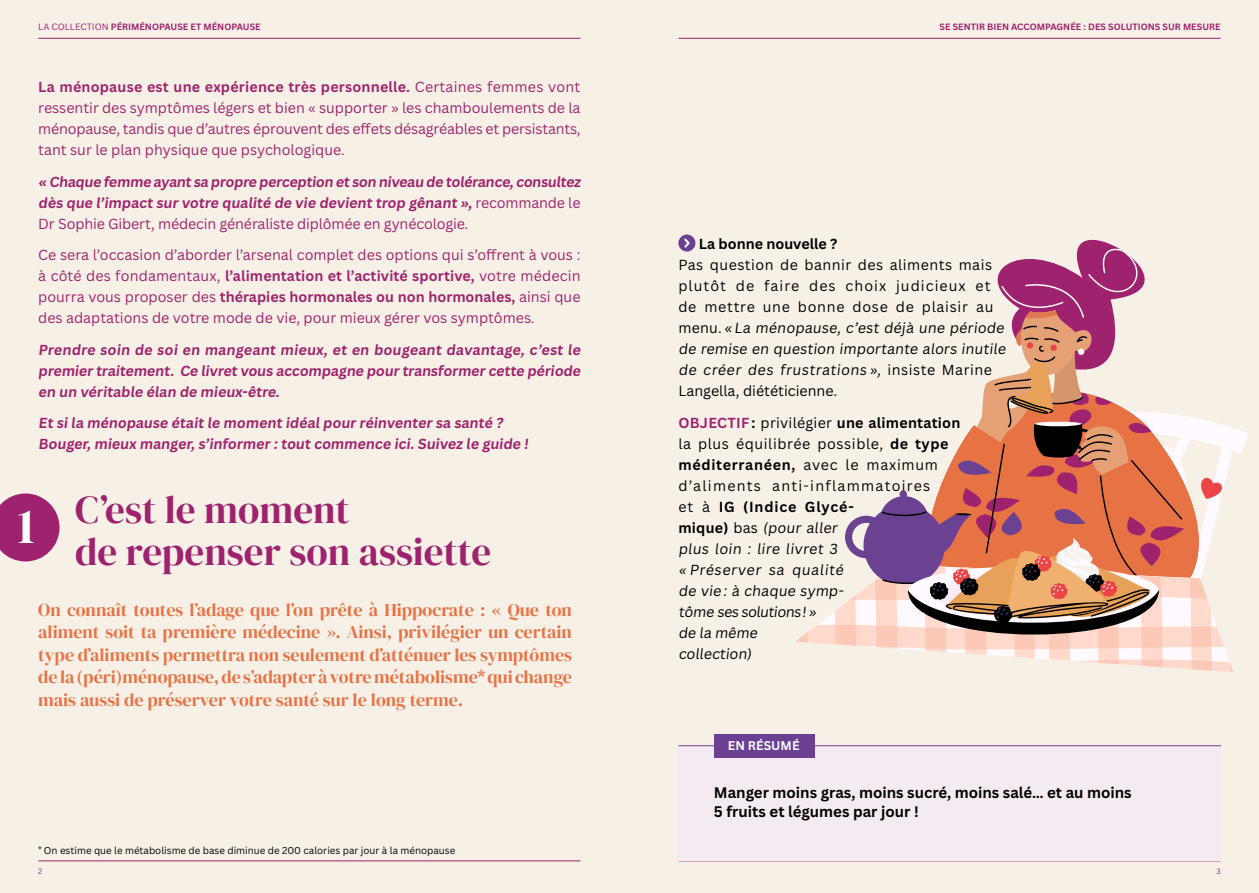
<style>
.page{position:relative;width:1259px;height:893px;background:#f7f0e6}
.page>*{position:absolute;margin:0;border:0;box-sizing:border-box;transform-origin:0 0}
.t1{font:49.8px "DM Serif Display";color:#fff}
.t2{font:39px/42px "DM Serif Display";color:#9e226e}
.t3{font:18px/22.5px "DM Serif Display";color:#e77345;text-align:justify}
.t4{font:700 15px/19.5px "Canva Sans";color:#000}
.t5{font:14.25px/21px "Canva Sans";color:#9e236e;text-align:justify}
.t6{font:700 14.25px/21px "Canva Sans";color:#9e236e}
.t7{font:14.25px/21px "Canva Sans";letter-spacing:.075em;color:#000}
.t8{font:14.25px/21px "Canva Sans";letter-spacing:.04em;color:#000}
.t9{font:700 14.25px "Canva Sans";color:#000}
.t10{font:700 12.3px "Canva Sans";color:#fff}
.t11{font:9.75px "Canva Sans";color:#000}
.t12{font:700 9px "Canva Sans";color:#9e226e}
.t13{font:7.5px "Canva Sans";color:#9e226e}
.s1{font-weight:400}
.s2{font-weight:700}
.s3{font-weight:700;color:#9e226e}
</style>
<div class="page">
<hr style="left:38px;top:861px;width:542px;height:1px;background:#9e226e">
<hr style="left:678px;top:861px;width:542px;height:1px;background:#9e226e">
<hr style="left:38px;top:38px;width:542px;height:1px;background:#9e226e">
<hr style="left:678px;top:38px;width:542px;height:1px;background:#9e226e">
<div style="left:678px;top:235px;width:17px;height:17px;background:#6b4092;border-radius:50%"></div>
<svg style="left:684px;top:238px;width:5px;height:10px"></svg>
<svg style="left:0;top:493px;width:60px;height:68px"></svg>
<div style="left:678px;top:746px;width:543px;height:115px;background:#f4eaf1"></div>
<hr style="left:678px;top:745px;width:543px;height:1px;background:#6b4092">
<div style="left:714px;top:734px;width:100px;height:23px;background:#6b4092"></div>
<svg style="left:1077px;top:239px;width:43px;height:10px"></svg>
<svg style="left:796px;top:604px;width:437px;height:68px"></svg>
<svg style="left:845px;top:249px;width:403px;height:400px"></svg>
<p class="t12" style="left:38px;top:21px;width:224px"><span class="s1">LA COLLECTION</span> PÉRIMÉNOPAUSE ET MÉNOPAUSE</p>
<p class="t12" style="left:939px;top:21px;width:283px">SE SENTIR BIEN ACCOMPAGNÉE : DES SOLUTIONS SUR MESURE</p>
<p class="t5" style="left:38px;top:77px;width:544px"><span class="s2">La ménopause est une expérience très personnelle.</span> Certaines femmes vont ressentir des symptômes légers et bien « supporter » les chamboulements de la ménopause, tandis que d’autres éprouvent des effets désagréables et persistants, tant sur le plan physique que psychologique.</p>
<p class="t6" style="left:38px;top:171px;width:546px">« Chaque femme ayant sa propre perception et son niveau de tolérance,consultez dès que l’impact sur votre qualité de vie devient trop gênant », <span class="s1">recommande le<br>Dr Sophie Gibert, médecin généraliste diplômée en gynécologie.</span></p>
<p class="t5" style="left:38px;top:245px;width:544px">Ce sera l’occasion d’aborder l’arsenal complet des options qui s’offrent à vous : à côté des fondamentaux, <span class="s2">l’alimentation et l’activité sportive,</span> votre médecin pourra vous proposer des <span class="s2">thérapies hormonales ou non hormonales,</span> ainsi que des adaptations de votre mode de vie, pour mieux gérer vos symptômes.</p>
<p class="t6" style="left:38px;top:339px;width:546px;text-align:justify">Prendre soin de soi en mangeant mieux, et en bougeant davantage, c’est le premier traitement. Ce livret vous accompagne pour transformer cette période en un véritable élan de mieux-être.</p>
<p class="t6" style="left:38px;top:413px;width:494px">Et si la ménopause était le moment idéal pour réinventer sa santé ?<br>Bouger, mieux manger, s’informer : tout commence ici. Suivez le guide !</p>
<h1 class="t1" style="left:17px;top:497px;width:19px">1</h1>
<h2 class="t2" style="left:75px;top:489px;width:418px">C’est le moment<br>de repenser son assiette</h2>
<p class="t3" style="left:38px;top:598px;width:535px">On connaît toutes l’adage que l’on prête à Hippocrate : « Que ton aliment soit ta première médecine ». Ainsi, privilégier un certain type d’aliments permettra non seulement d’atténuer les symptômes de la (péri)ménopause, de s’adapter à votre métabolisme* qui change mais aussi de préserver votre santé sur le long terme.</p>
<p class="t11" style="left:38px;top:844px;width:418px"><sup>*</sup> On estime que le métabolisme de base diminue de 200 calories par jour à la ménopause</p>
<p class="t9" style="left:699px;top:236px;width:140px">La bonne nouvelle ?</p>
<p class="t8" style="left:678px;top:255px;width:331px">Pas question de bannir des aliments mais plutôt de faire des choix judicieux et de mettre une bonne dose de plaisir au menu. « La ménopause, c’est déjà une période de remise en question importante alors inutile de créer des frustrations », insiste Marine Langella, diététicienne.</p>
<p class="t7" style="left:678px;top:412px;width:283px"><span class="s3">OBJECTIF</span> <span class="s2">:</span> privilégier <span class="s2">une alimentation </span>la plus équilibrée possible, <span class="s2">de type méditerranéen,</span> avec le maximum d’aliments anti-inflammatoires<br>et à <span class="s2">IG (Indice Glycé-<br>mique)</span> bas (pour aller<br>plus loin : lire livret 3<br>« Préserver sa qualité<br>de vie : à chaque symp-<br>tôme ses solutions!»<br>de la même<br>collection)</p>
<p class="t10" style="left:728px;top:738px;width:73px">EN RÉSUMÉ</p>
<p class="t4" style="left:714px;top:783px;width:419px">Manger moins gras, moins sucré, moins salé… et au moins<br>5 fruits et légumes par jour !</p>
<p class="t13" style="left:38px;top:867px;width:6px">2</p>
<p class="t13" style="left:1216px;top:867px;width:6px">3</p>
</div>
